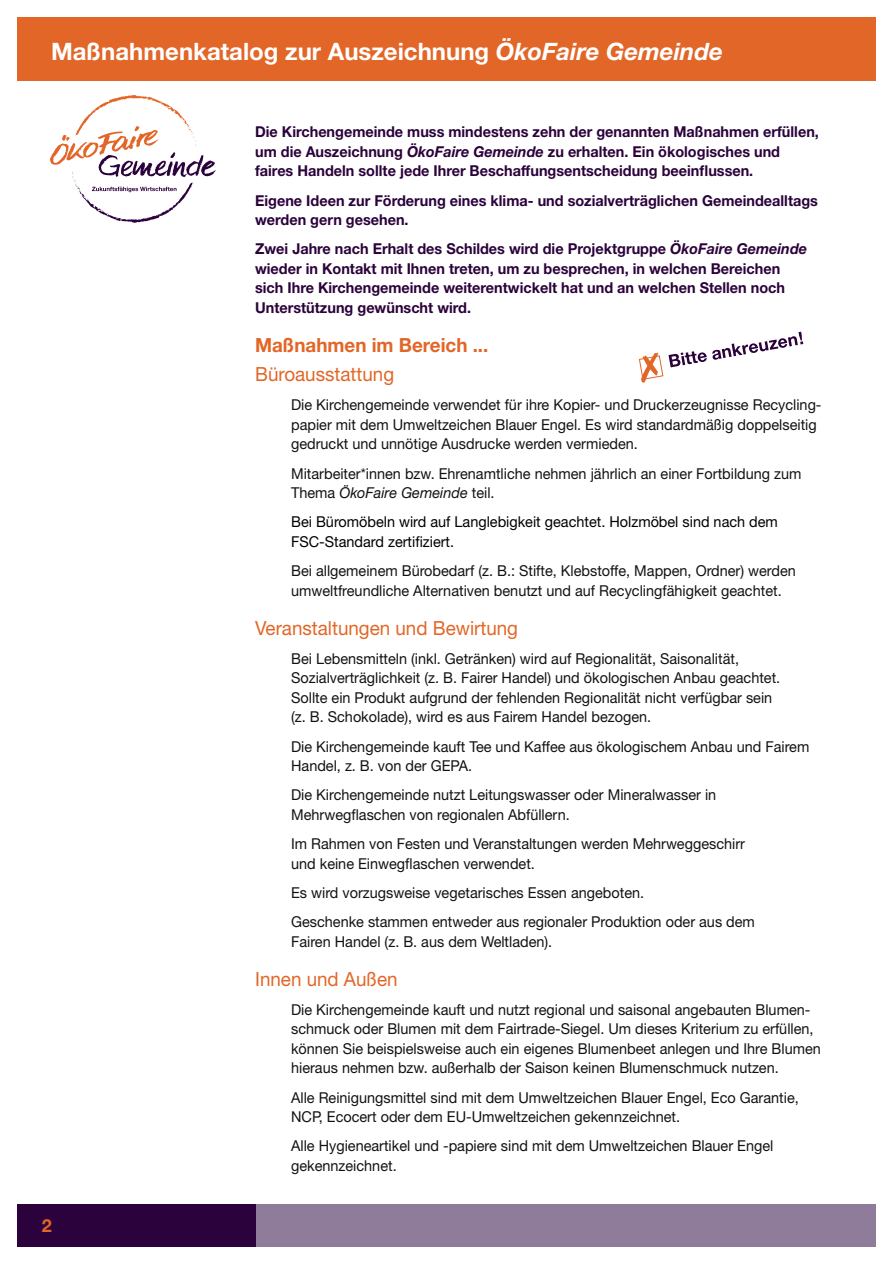
<style>
.page{position:relative;width:893px;height:1263px;background:#fff}
.page>*{position:absolute;margin:0;border:0;box-sizing:border-box;transform-origin:0 0}
.t1{font:700 24px "Helvetica Neue LT Std";color:#fff}
.t2{font:19.5px "Helvetica Neue LT Std";color:#e26627;scale:.96 1}
.t3{font:700 19.5px "Helvetica Neue LT Std";color:#e26627;scale:.96 1}
.t4{font:700 18px "Helvetica Neue LT Std";color:#e26627}
.t5{font:15px/19.5px "Helvetica Neue LT Std";color:#121212;scale:.96 1}
.t6{font:700 15px/19.5px "Helvetica Neue LT Std";color:#2b023b;scale:.96 1}
.t7{font:15px/19.5px "Helvetica Neue LT Std";color:#000;scale:.96 1}
.s1{font-style:italic}
</style>
<div class="page">
<div style="left:255px;top:1204px;width:621px;height:42px;background:#8f7c9b"></div>
<div style="left:17px;top:1204px;width:238px;height:42px;background:#2b023b"></div>
<div style="left:17px;top:17px;width:859px;height:63px;background:#e26627"></div>
<svg style="left:639px;top:332px;width:164px;height:51px"></svg>
<svg style="left:50px;top:95px;width:166px;height:128px"></svg>
<h1 class="t1" style="left:51px;top:36px;width:674px">Maßnahmenkatalog zur Auszeichnung <span class="s1">ÖkoFaire Gemeinde</span></h1>
<p class="t4" style="left:42px;top:1214px;width:12px">2</p>
<p class="t6" style="left:255px;top:122px;width:589px">Die Kirchengemeinde muss mindestens zehn der genannten Maßnahmen erfüllen, um die Auszeichnung <span class="s1">ÖkoFaire Gemeinde</span> zu erhalten. Ein ökologisches und faires Handeln sollte jede Ihrer Beschaffungsentscheidung beeinflussen.</p>
<p class="t6" style="left:255px;top:190px;width:588px">Eigene Ideen zur Förderung eines klima- und sozialverträglichen Gemeindealltags werden gern gesehen.</p>
<p class="t6" style="left:255px;top:239px;width:576px">Zwei Jahre nach Erhalt des Schildes wird die Projektgruppe <span class="s1">ÖkoFaire Gemeinde </span>wieder in Kontakt mit Ihnen treten, um zu besprechen, in welchen Bereichen sich Ihre Kirchengemeinde weiterentwickelt hat und an welchen Stellen noch Unterstützung gewünscht wird.</p>
<h2 class="t3" style="left:255px;top:333px;width:244px">Maßnahmen im Bereich ...</h2>
<h2 class="t2" style="left:255px;top:362px;width:146px">Büroausstattung</h2>
<p class="t5" style="left:291px;top:395px;width:554px">Die Kirchengemeinde verwendet für ihre Kopier- und Druckerzeugnisse Recycling&shy;papier mit dem Umweltzeichen Blauer Engel. Es wird standardmäßig doppelseitig gedruckt und unnötige Ausdrucke werden vermieden.</p>
<p class="t5" style="left:291px;top:463px;width:533px">Mitarbeiter*innen bzw. Ehrenamtliche nehmen jährlich an einer Fortbildung zum<br>Thema <span class="s1">ÖkoFaire Gemeinde</span> teil.</p>
<p class="t7" style="left:291px;top:512px;width:509px">Bei Büromöbeln wird auf Langlebigkeit geachtet. Holzmöbel sind nach dem<br>FSC-Standard zertifiziert.</p>
<p class="t5" style="left:291px;top:561px;width:527px">Bei allgemeinem Bürobedarf (z. B.: Stifte, Klebstoffe, Mappen, Ordner) werden umweltfreundliche Alternativen benutzt und auf Recyclingfähigkeit geachtet.</p>
<h2 class="t2" style="left:255px;top:616px;width:275px">Veranstaltungen und Bewirtung</h2>
<p class="t5" style="left:291px;top:648px;width:511px">Bei Lebensmitteln (inkl. Getränken) wird auf Regionalität, Saisonalität, Sozialverträglichkeit (z. B. Fairer Handel) und ökologischen Anbau geachtet.<br>Sollte ein Produkt aufgrund der fehlenden Regionalität nicht verfügbar sein (z. B. Schokolade), wird es aus Fairem Handel bezogen.</p>
<p class="t5" style="left:291px;top:736px;width:541px">Die Kirchengemeinde kauft Tee und Kaffee aus ökologischem Anbau und Fairem<br>Handel, z. B. von der GEPA.</p>
<p class="t5" style="left:291px;top:785px;width:444px">Die Kirchengemeinde nutzt Leitungswasser oder Mineralwasser in<br>Mehrwegflaschen von regionalen Abfüllern.</p>
<p class="t5" style="left:291px;top:834px;width:474px">Im Rahmen von Festen und Veranstaltungen werden Mehrweggeschirr und keine Einwegflaschen verwendet.</p>
<p class="t5" style="left:291px;top:878px;width:485px;line-height:29.2px">Es wird vorzugsweise vegetarisches Essen angeboten.<br>Geschenke stammen entweder aus regionaler Produktion oder aus dem</p>
<p class="t5" style="left:291px;top:931px;width:274px">Fairen Handel (z. B. aus dem Weltladen).</p>
<h2 class="t2" style="left:255px;top:967px;width:150px">Innen und Außen</h2>
<p class="t5" style="left:291px;top:999px;width:553px">Die Kirchengemeinde kauft und nutzt regional und saisonal angebauten Blumen&shy;schmuck oder Blumen mit dem Fairtrade-Siegel. Um dieses Kriterium zu erfüllen, können Sie beispielsweise auch ein eigenes Blumenbeet anlegen und Ihre Blumen hieraus nehmen bzw. außerhalb der Saison keinen Blumenschmuck nutzen.</p>
<p class="t5" style="left:291px;top:1087px;width:530px">Alle Reinigungsmittel sind mit dem Umweltzeichen Blauer Engel, Eco Garantie,<br>NCP, Ecocert oder dem EU-Umweltzeichen gekennzeichnet.</p>
<p class="t5" style="left:291px;top:1136px;width:504px">Alle Hygieneartikel und -papiere sind mit dem Umweltzeichen Blauer Engel gekennzeichnet.</p>
</div>
